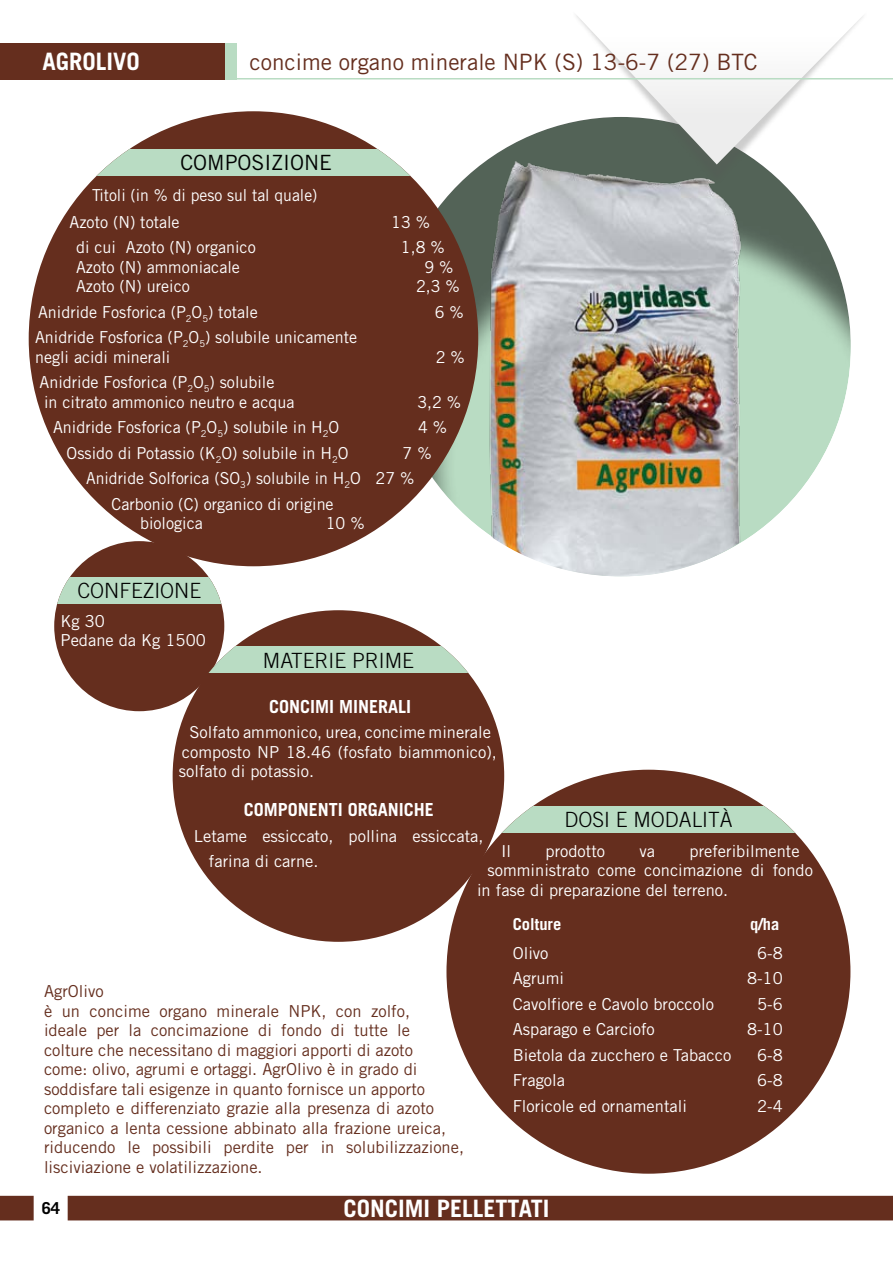
<style>
.page{position:relative;width:893px;height:1263px;background:#fff}
.page>*{position:absolute;margin:0;border:0;box-sizing:border-box;transform-origin:0 0}
.t1{font:700 24px "Trade Gothic";color:#fff}
.t2{font:22.5px "Trade Gothic";color:#652e1e}
.t3{font:300 21px "Trade Gothic";color:#000}
.t4{font:21px "Trade Gothic";color:#000}
.t5{font:700 18px "Trade Gothic";color:#fff}
.t6{font:16.5px/19.5px "Trade Gothic";color:#fff}
.t7{font:16.5px/19.5px "Trade Gothic";color:#652e1e}
.t8{font:16.5px/27px "Trade Gothic";color:#fff;scale:.96 1}
.t9{font:700 16.5px "Trade Gothic";color:#fff}
.t10{font:700 16.5px "Trade Gothic";color:#000}
</style>
<div class="page">
<div style="left:390px;top:115px;width:463px;height:462px;background:#000;opacity:.55"></div>
<img style="left:457px;top:129px;width:331px;height:447px">
<img style="left:533px;top:115px;width:320px;height:106px">
<svg style="left:563px;top:15px;width:300px;height:150px"></svg>
<div style="left:54px;top:541px;width:170px;height:170px;background:#652e1e;border-radius:50%"></div>
<div style="left:54px;top:577px;width:170px;height:27px;background:#b9dcc3"></div>
<div style="left:173px;top:610px;width:331px;height:332px;background:#652e1e;border-radius:50%"></div>
<svg style="left:208px;top:646px;width:261px;height:27px;background:#bad8c1"></svg>
<div style="left:446px;top:770px;width:404px;height:404px;background:#652e1e;border-radius:50%"></div>
<svg style="left:494px;top:806px;width:302px;height:27px;background:#bedcc6"></svg>
<hr style="left:0;top:78px;width:893px;height:2px;background:#b9dcc3">
<div style="left:60px;top:43px;width:177px;height:37px;background:#b9dcc3"></div>
<div style="left:0;top:43px;width:224px;height:37px;background:#652e1e"></div>
<div style="left:0;top:1196px;width:893px;height:24px;background:#652e1e"></div>
<div style="left:29px;top:111px;width:449px;height:455px;background:#652e1e;border-radius:50%"></div>
<svg style="left:96px;top:149px;width:336px;height:27px;fill:#b9dcc3"></svg>
<h1 class="t1" style="left:43px;top:47px;width:99px">AGROLIVO</h1>
<h2 class="t2" style="left:250px;top:48px;width:268px">concime organo minerale npk</h2>
<h2 class="t2" style="left:555px;top:48px;width:176px">(s) 13-6-7 (27) btc</h2>
<p class="t4" style="left:180px;top:150px;width:153px">COMPOSIZIONE</p>
<p class="t8" style="left:70px;top:181px;width:260px;text-indent:22px">Titoli (in % di peso sul tal quale)<br>Azoto (N) totale</p>
<p class="t6" style="left:391px;top:212px;width:40px">13 %</p>
<p class="t6" style="left:76px;top:237px;width:181px">di cui Azoto (N) organico</p>
<p class="t6" style="left:401px;top:237px;width:45px">1,8 %</p>
<p class="t6" style="left:76px;top:257px;width:165px">Azoto (N) ammoniacale</p>
<p class="t6" style="left:424px;top:257px;width:31px">9 %</p>
<p class="t6" style="left:76px;top:276px;width:115px">Azoto (N) ureico</p>
<p class="t6" style="left:416px;top:276px;width:45px">2,3 %</p>
<p class="t6" style="left:38px;top:302px;width:221px">Anidride Fosforica (P<sub>2</sub>O<sub>5</sub>) totale</p>
<p class="t6" style="left:435px;top:302px;width:31px">6 %</p>
<p class="t6" style="left:35px;top:327px;width:324px">Anidride Fosforica (P<sub>2</sub>O<sub>5</sub>) solubile unicamente negli acidi minerali</p>
<p class="t6" style="left:436px;top:347px;width:31px">2 %</p>
<p class="t6" style="left:40px;top:372px;width:256px">Anidride Fosforica (P<sub>2</sub>O<sub>5</sub>) solubile<br>in citrato ammonico neutro e acqua</p>
<p class="t6" style="left:417px;top:392px;width:45px">3,2 %</p>
<p class="t6" style="left:53px;top:417px;width:288px">Anidride Fosforica (P<sub>2</sub>O<sub>5</sub>) solubile in H<sub>2</sub>O</p>
<p class="t6" style="left:418px;top:417px;width:31px">4 %</p>
<p class="t6" style="left:67px;top:443px;width:283px">Ossido di Potassio (K<sub>2</sub>O) solubile in H<sub>2</sub>O</p>
<p class="t6" style="left:403px;top:443px;width:31px">7 %</p>
<p class="t8" style="left:86px;top:465px;width:344px">Anidride Solforica (SO<sub>3</sub>) solubile in H<sub>2</sub>O 27 %</p>
<p class="t6" style="left:112px;top:494px;width:224px">Carbonio (C) organico di origine</p>
<p class="t6" style="left:140px;top:513px;width:64px">biologica</p>
<p class="t6" style="left:326px;top:513px;width:40px">10 %</p>
<p class="t3" style="left:77px;top:578px;width:125px">CONFEZIONE</p>
<p class="t6" style="left:61px;top:611px;width:147px">Kg 30<br>Pedane da Kg 1500</p>
<p class="t3" style="left:263px;top:648px;width:152px">MATERIE PRIME</p>
<p class="t5" style="left:269px;top:695px;width:144px">CONCIMI MINERALI</p>
<p class="t6" style="left:179px;top:722px;width:320px;text-indent:11px">Solfato ammonico, urea, concime minerale composto NP 18.46 (fosfato biammonico), solfato di potassio.</p>
<p class="t5" style="left:244px;top:799px;width:192px">COMPONENTI ORGANICHE</p>
<p class="t6" style="left:209px;top:823px;width:276px;line-height:25.5px;text-indent:-15px">Letame essiccato, pollina essiccata, farina di carne.</p>
<p class="t3" style="left:564px;top:807px;width:170px">DOSI E MODALITà</p>
<p class="t6" style="left:501px;top:841px;width:12px">Il</p>
<p class="t6" style="left:546px;top:841px;width:61px">prodotto</p>
<p class="t6" style="left:640px;top:841px;width:17px">va</p>
<p class="t6" style="left:690px;top:841px;width:112px">preferibilmente</p>
<p class="t6" style="left:488px;top:860px;width:327px">somministrato come concimazione di fondo</p>
<p class="t6" style="left:477px;top:880px;width:253px">in fase di preparazione del terreno.</p>
<p class="t9" style="left:513px;top:914px;width:50px">Colture</p>
<p class="t9" style="left:750px;top:914px;width:31px">q/ha</p>
<p class="t6" style="left:513px;top:943px;width:37px">Olivo</p>
<p class="t6" style="left:757px;top:943px;width:27px">6-8</p>
<p class="t6" style="left:513px;top:968px;width:53px">Agrumi</p>
<p class="t6" style="left:747px;top:968px;width:37px">8-10</p>
<p class="t6" style="left:513px;top:994px;width:203px">Cavolfiore e Cavolo broccolo</p>
<p class="t6" style="left:757px;top:994px;width:27px">5-6</p>
<p class="t6" style="left:513px;top:1019px;width:144px">Asparago e Carciofo</p>
<p class="t6" style="left:747px;top:1019px;width:37px">8-10</p>
<p class="t6" style="left:513px;top:1045px;width:220px">Bietola da zucchero e Tabacco</p>
<p class="t6" style="left:757px;top:1045px;width:27px">6-8</p>
<p class="t6" style="left:513px;top:1070px;width:54px">Fragola</p>
<p class="t6" style="left:757px;top:1070px;width:27px">6-8</p>
<p class="t6" style="left:513px;top:1096px;width:176px">Floricole ed ornamentali</p>
<p class="t6" style="left:757px;top:1096px;width:27px">2-4</p>
<p class="t7" style="left:44px;top:981px;width:422px">AgrOlivo<br>è un concime organo minerale NPK, con zolfo,<br>ideale per la concimazione di fondo di tutte le<br>colture che necessitano di maggiori apporti di azoto<br>come: olivo, agrumi e ortaggi. AgrOlivo è in grado di soddisfare tali esigenze in quanto fornisce un apporto completo e differenziato grazie alla presenza di azoto organico a lenta cessione abbinato alla frazione ureica, riducendo le possibili perdite per in solubilizzazione, lisciviazione e volatilizzazione.</p>
<p class="t10" style="left:42px;top:1198px;width:20px">64</p>
<h1 class="t1" style="left:344px;top:1193px;width:207px">CONCIMI PELLETTATI</h1>
</div>
